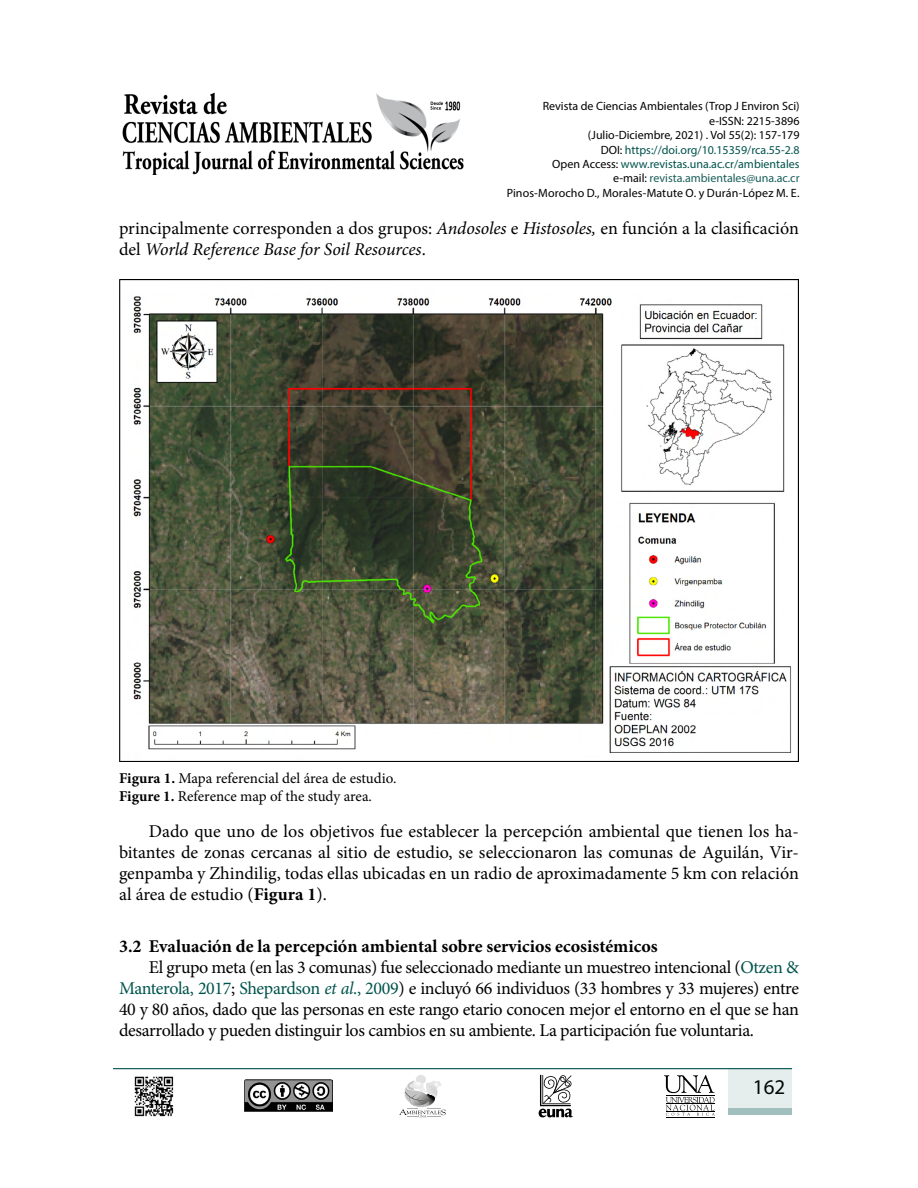
<style>
.page{position:relative;width:918px;height:1188px;background:#fff}
.page>*{position:absolute;margin:0;border:0;box-sizing:border-box;transform-origin:0 0}
.t1{font:21px "Myriad Pro";color:#000}
.t2{font:18px/21px "Minion Pro";letter-spacing:-.02em;color:#000;text-align:justify}
.t3{font:18px/21px "Minion Pro";color:#000}
.t4{font:700 18px "Minion Pro";color:#000}
.t5{font:15px/18px "Minion Pro";letter-spacing:-.005em;color:#000}
.t6{font:12px/14.4px "Myriad Pro";color:#000;text-align:right}
.s1{color:#00534d}
.s2{color:#195f5a}
.s3{font-style:italic}
.s4{font-weight:700}
.s5{font-style:italic;color:#00534d}
</style>
<div class="page">
<svg style="left:539px;top:1075px;width:34px;height:42px"></svg>
<div style="left:416px;top:1075px;width:10px;height:9px;background:#e2e2e2;border-radius:50%"></div>
<svg style="left:399px;top:1081px;width:47px;height:36px"></svg>
<hr style="left:666px;top:1117px;width:48px;height:1px;background:#000">
<svg style="left:664px;top:1075px;width:51px;height:41px"></svg>
<hr style="left:113px;top:1068px;width:679px;height:1px;background:#00534d">
<div style="left:729px;top:1068px;width:63px;height:46px;background:#e6eeed"></div>
<div style="left:729px;top:1108px;width:63px;height:6px;background:#a1bfbd"></div>
<img style="left:244px;top:1080px;width:89px;height:31px">
<img style="left:122px;top:92px;width:342px;height:83px">
<img style="left:134px;top:1076px;width:40px;height:41px">
<img style="left:119px;top:280px;width:680px;height:481px">
<p class="t6" style="left:507px;top:99px;width:294px">Revista de Ciencias Ambientales (Trop J Environ Sci) e-ISSN: 2215-3896<br>(Julio-Diciembre, 2021) . Vol 55(2): 157-179<br>DOI: <span class="s1">https://doi.org/10.15359/rca.55-2.8<br></span>Open Access: <span class="s1">www.revistas.una.ac.cr/ambientales<br></span>e-mail: <span class="s2">revista.ambientales@una.ac.cr<br></span>Pinos-Morocho D., Morales-Matute O. y Durán-López M. E.</p>
<p class="t3" style="left:119px;top:218px;width:681px">principalmente corresponden a dos grupos: <span class="s3">Andosoles</span> e <span class="s3">Histosoles,</span> en función a la clasificación del <span class="s3">World Reference Base for Soil Resources</span>.</p>
<p class="t5" style="left:119px;top:770px;width:279px"><span class="s4">Figura 1.</span> Mapa referencial del área de estudio.<br><span class="s4">Figure 1.</span> Reference map of the study area.</p>
<p class="t2" style="left:119px;top:821px;width:681px;text-indent:30px">Dado que uno de los objetivos fue establecer la percepción ambiental que tienen los ha&shy;bitantes de zonas cercanas al sitio de estudio, se seleccionaron las comunas de Aguilán, Vir&shy;genpamba y Zhindilig, todas ellas ubicadas en un radio de aproximadamente 5 km con relación al área de estudio (<span class="s4">Figura 1</span>).</p>
<p class="t4" style="left:119px;top:933px;width:540px">3.2 Evaluación de la percepción ambiental sobre servicios ecosistémicos</p>
<p class="t2" style="left:149px;top:957px;width:652px">El grupo meta (en las 3 comunas) fue seleccionado mediante un muestreo intencional (<span class="s1">Otzen &amp;</span></p>
<p class="t2" style="left:119px;top:978px;width:681px"><span class="s1">Manterola, 2017</span>; <span class="s1">Shepardson</span> <span class="s5">et al</span><span class="s1">., 2009</span>) e incluyó 66 individuos (33 hombres y 33 mujeres) entre</p>
<p class="t2" style="left:119px;top:999px;width:681px">40 y 80 años, dado que las personas en este rango etario conocen mejor el entorno en el que se han</p>
<p class="t2" style="left:119px;top:1020px;width:637px">desarrollado y pueden distinguir los cambios en su ambiente. La participación fue voluntaria.</p>
<p class="t1" style="left:753px;top:1074px;width:34px">162</p>
</div>
